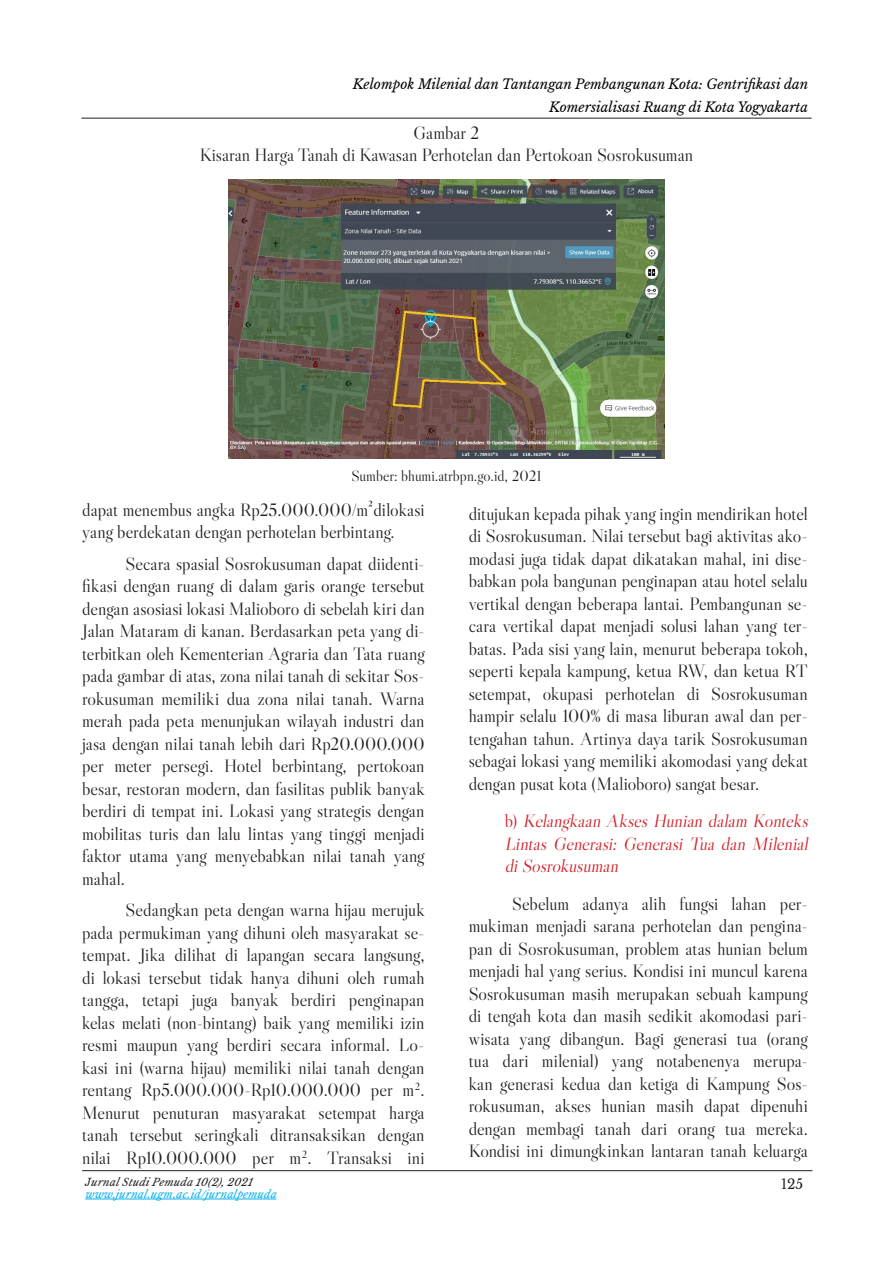
<style>
.page{position:relative;width:893px;height:1263px;background:#fff}
.page>*{position:absolute;margin:0;border:0;box-sizing:border-box;transform-origin:0 0}
.t1{font:18px/22.5px "Libre Caslon Display";color:#231f20;text-align:justify}
.t2{font:italic 18px/22.5px "Libre Caslon Display";color:#d1232a;text-align:justify}
.t3{font:15px "Libre Caslon Display";color:#231f20}
.t4{font:italic 13.5px/22.5px "Libre Baskerville";color:#040503;text-align:right}
.t5{font:13.5px "Libre Baskerville";color:#231f20}
.t6{font:italic 10.5px "Libre Baskerville";letter-spacing:.02em;color:#00aeef}
.t7{font:italic 10.5px "Libre Baskerville";color:#231f20}
.s1{font-style:normal}
</style>
<div class="page">
<hr style="left:81px;top:118px;width:731px;height:1px;background:#231f20">
<hr style="left:82px;top:1170px;width:730px;height:1px;background:#231f20">
<hr style="left:85px;top:1199px;width:191px;height:1px;background:#00aeef">
<img style="left:229px;top:180px;width:435px;height:279px">
<p class="t4" style="left:353px;top:73px;width:457px">Kelompok Milenial dan Tantangan Pembangunan Kota: Gentrifikasi dan<br>Komersialisasi Ruang di Kota Yogyakarta</p>
<p class="t1" style="left:414px;top:121px;width:67px">Gambar 2</p>
<p class="t1" style="left:200px;top:143px;width:495px">Kisaran Harga Tanah di Kawasan Perhotelan dan Pertokoan Sosrokusuman</p>
<p class="t3" style="left:351px;top:467px;width:191px">Sumber: bhumi.atrbpn.go.id, 2021</p>
<p class="t1" style="left:82px;top:498px;width:344px">dapat menembus angka Rp25.000.000/m²dilokasi yang berdekatan dengan perhotelan berbintang.</p>
<p class="t1" style="left:82px;top:552px;width:344px;text-indent:44px">Secara spasial Sosrokusuman dapat diidenti&shy;fikasi dengan ruang di dalam garis orange tersebut dengan asosiasi lokasi Malioboro di sebelah kiri dan Jalan Mataram di kanan. Berdasarkan peta yang di&shy;terbitkan oleh Kementerian Agraria dan Tata ruang pada gambar di atas, zona nilai tanah di sekitar Sos&shy;rokusuman memiliki dua zona nilai tanah. Warna merah pada peta menunjukan wilayah industri dan jasa dengan nilai tanah lebih dari Rp20.000.000 per meter persegi. Hotel berbintang, pertokoan besar, restoran modern, dan fasilitas publik banyak berdiri di tempat ini. Lokasi yang strategis dengan mobilitas turis dan lalu lintas yang tinggi menjadi faktor utama yang menyebabkan nilai tanah yang mahal.</p>
<p class="t1" style="left:82px;top:898px;width:344px;text-indent:44px">Sedangkan peta dengan warna hijau merujuk pada permukiman yang dihuni oleh masyarakat se&shy;tempat. Jika dilihat di lapangan secara langsung, di lokasi tersebut tidak hanya dihuni oleh rumah tangga, tetapi juga banyak berdiri penginapan kelas melati (non-bintang) baik yang memiliki izin resmi maupun yang berdiri secara informal. Lo&shy;kasi ini (warna hijau) memiliki nilai tanah dengan rentang Rp5.000.000-Rp10.000.000 per m<sup>2</sup>.<br>Menurut penuturan masyarakat setempat harga tanah tersebut seringkali ditransaksikan dengan nilai Rp10.000.000 per m<sup>2</sup>. Transaksi ini</p>
<p class="t1" style="left:469px;top:502px;width:341px">ditujukan kepada pihak yang ingin mendirikan hotel di Sosrokusuman. Nilai tersebut bagi aktivitas ako&shy;modasi juga tidak dapat dikatakan mahal, ini dise&shy;babkan pola bangunan penginapan atau hotel selalu vertikal dengan beberapa lantai. Pembangunan se&shy;cara vertikal dapat menjadi solusi lahan yang ter&shy;batas. Pada sisi yang lain, menurut beberapa tokoh, seperti kepala kampung, ketua RW, dan ketua RT setempat, okupasi perhotelan di Sosrokusuman hampir selalu 100% di masa liburan awal dan per&shy;tengahan tahun. Artinya daya tarik Sosrokusuman sebagai lokasi yang memiliki akomodasi yang dekat dengan pusat kota (Malioboro) sangat besar.</p>
<p class="t2" style="left:505px;top:809px;width:309px"><span class="s1">b )</span> Kelangkaan Akses Hunian dalam Konteks Lintas Generasi: Generasi Tua dan Milenial diSosrokusuman</p>
<p class="t1" style="left:469px;top:892px;width:341px;text-indent:44px">Sebelum adanya alih fungsi lahan per&shy;mukiman menjadi sarana perhotelan dan pengina&shy;pan di Sosrokusuman, problem atas hunian belum menjadi hal yang serius. Kondisi ini muncul karena Sosrokusuman masih merupakan sebuah kampung di tengah kota dan masih sedikit akomodasi pari&shy;wisata yang dibangun. Bagi generasi tua (orang tua dari milenial) yang notabenenya merupa&shy;kan generasi kedua dan ketiga di Kampung Sos&shy;rokusuman, akses hunian masih dapat dipenuhi dengan membagi tanah dari orang tua mereka.<br>Kondisi ini dimungkinkan lantaran tanah keluarga</p>
<p class="t7" style="left:85px;top:1175px;width:171px">JurnalStudiPemuda 10(2), 2021</p>
<p class="t5" style="left:781px;top:1175px;width:24px">125</p>
<p class="t6" style="left:85px;top:1188px;width:195px">www.jurnal.ugm.ac.id/jurnalpemuda</p>
</div>
